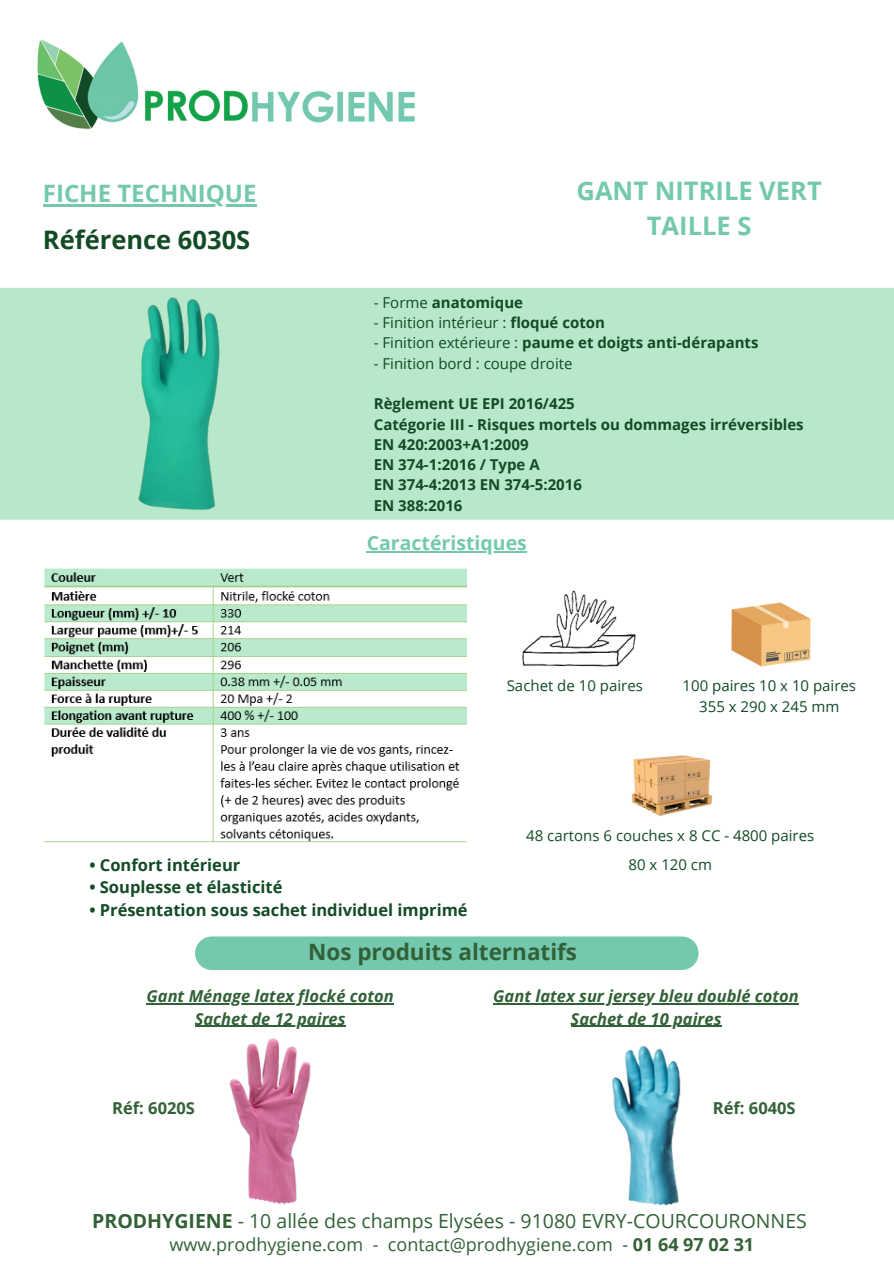
<style>
.page{position:relative;width:894px;height:1264px;background:#fff}
.page>*{position:absolute;margin:0;border:0;box-sizing:border-box;transform-origin:0 0}
.t1{font:700 25.5px "Open Sans";color:#73c8ae}
.t2{font:700 25.5px "Open Sans";color:#124b25}
.t3{font:700 24px "Open Sans";color:#73c8ae}
.t4{font:700 22.5px "Open Sans";color:#326137}
.t5{font:19.5px "Open Sans";color:#326137}
.t6{font:700 19.5px "Open Sans";color:#73c8ae}
.t7{font:18px "Open Sans";color:#326137}
.t8{font:italic 700 16.5px "Open Sans";color:#326137}
.t9{font:700 16.5px "Open Sans";color:#124b25}
.t10{font:700 16.5px "Open Sans";color:#326137}
.t11{font:700 15px "Open Sans";color:#124b25}
.t12{font:15px "Open Sans";color:#124b25}
.s1{font-weight:400}
.s2{font-weight:700}
</style>
<div class="page">
<img style="left:37px;top:39px;width:378px;height:91px">
<div style="left:0;top:288px;width:893px;height:231px;background:#b7e8ca"></div>
<div style="left:0;top:298px;width:893px;height:211px;background:#b7e8ca"></div>
<img style="left:731px;top:602px;width:80px;height:65px">
<img style="left:631px;top:755px;width:81px;height:61px">
<div style="left:195px;top:936px;width:503px;height:34px;background:#73c8ae;border-radius:17px"></div>
<img style="left:522px;top:590px;width:114px;height:76px">
<img style="left:612px;top:1046px;width:69px;height:160px">
<img style="left:132px;top:295px;width:89px;height:217px">
<img style="left:229px;top:1038px;width:82px;height:166px">
<img style="left:44px;top:568px;width:423px;height:275px">
<hr style="left:366px;top:551px;width:161px;height:1px;background:#73c8ae">
<hr style="left:43px;top:204px;width:213px;height:2px;background:#73c8ae">
<hr style="left:493px;top:1003px;width:305px;height:1px;background:#326137">
<hr style="left:570px;top:1025px;width:151px;height:1px;background:#326137">
<hr style="left:146px;top:1003px;width:248px;height:1px;background:#326137">
<hr style="left:195px;top:1025px;width:150px;height:1px;background:#326137">
<p class="t3" style="left:43px;top:176px;width:215px">FICHE TECHNIQUE</p>
<p class="t2" style="left:43px;top:222px;width:209px">Référence 6030S</p>
<p class="t1" style="left:576px;top:173px;width:247px">GANT NITRILE VERT</p>
<p class="t1" style="left:646px;top:208px;width:106px">TAILLE S</p>
<p class="t11" style="left:373px;top:292px;width:151px"><span class="s1">- Forme</span> anatomique</p>
<p class="t12" style="left:373px;top:312px;width:233px">- Finition intérieur : <span class="s2">floqué coton</span></p>
<p class="t11" style="left:373px;top:332px;width:386px"><span class="s1">- Finition extérieure :</span> paume et doigts anti-dérapants</p>
<p class="t12" style="left:373px;top:353px;width:200px">- Finition bord : coupe droite</p>
<p class="t11" style="left:373px;top:393px;width:202px">Règlement UE EPI 2016/425</p>
<p class="t11" style="left:373px;top:413px;width:431px">Catégorie III - Risques mortels ou dommages irréversibles</p>
<p class="t11" style="left:373px;top:434px;width:156px">EN 420:2003+A1:2009</p>
<p class="t11" style="left:373px;top:454px;width:167px">EN 374-1:2016 / Type A</p>
<p class="t11" style="left:373px;top:474px;width:209px">EN 374-4:2013 EN 374-5:2016</p>
<p class="t11" style="left:373px;top:494px;width:90px">EN 388:2016</p>
<p class="t6" style="left:366px;top:529px;width:162px">Caractéristiques</p>
<p class="t12" style="left:506px;top:675px;width:138px">Sachet de 10 paires</p>
<p class="t12" style="left:682px;top:675px;width:175px">100 paires 10 x 10 paires</p>
<p class="t12" style="left:699px;top:696px;width:142px">355 x 290 x 245 mm</p>
<p class="t12" style="left:526px;top:824px;width:289px">48 cartons 6 couches x 8 CC - 4800 paires</p>
<p class="t9" style="left:89px;top:853px;width:152px">• Confort intérieur</p>
<p class="t12" style="left:628px;top:853px;width:85px">80 x 120 cm</p>
<p class="t9" style="left:89px;top:875px;width:194px">• Souplesse et élasticité</p>
<p class="t9" style="left:89px;top:898px;width:380px">• Présentation sous sachet individuel imprimé</p>
<p class="t4" style="left:308px;top:935px;width:270px">Nos produits alternatifs</p>
<p class="t8" style="left:493px;top:984px;width:307px">Gant latex sur jersey bleu doublé coton</p>
<p class="t8" style="left:570px;top:1007px;width:152px">Sachet de 10 paires</p>
<p class="t8" style="left:146px;top:984px;width:249px">Gant Ménage latex flocké coton</p>
<p class="t8" style="left:195px;top:1007px;width:152px">Sachet de 12 paires</p>
<p class="t10" style="left:112px;top:1096px;width:84px">Réf: 6020S</p>
<p class="t10" style="left:712px;top:1096px;width:84px">Réf: 6040S</p>
<p class="t5" style="left:92px;top:1207px;width:716px"><span class="s2">PRODHYGIENE</span> - 10 allée des champs Elysées - 91080 EVRY-COURCOURONNES</p>
<p class="t7" style="left:169px;top:1231px;width:586px">www.prodhygiene.com - contact@prodhygiene.com - <span class="s2">01 64 97 02 31</span></p>
</div>
